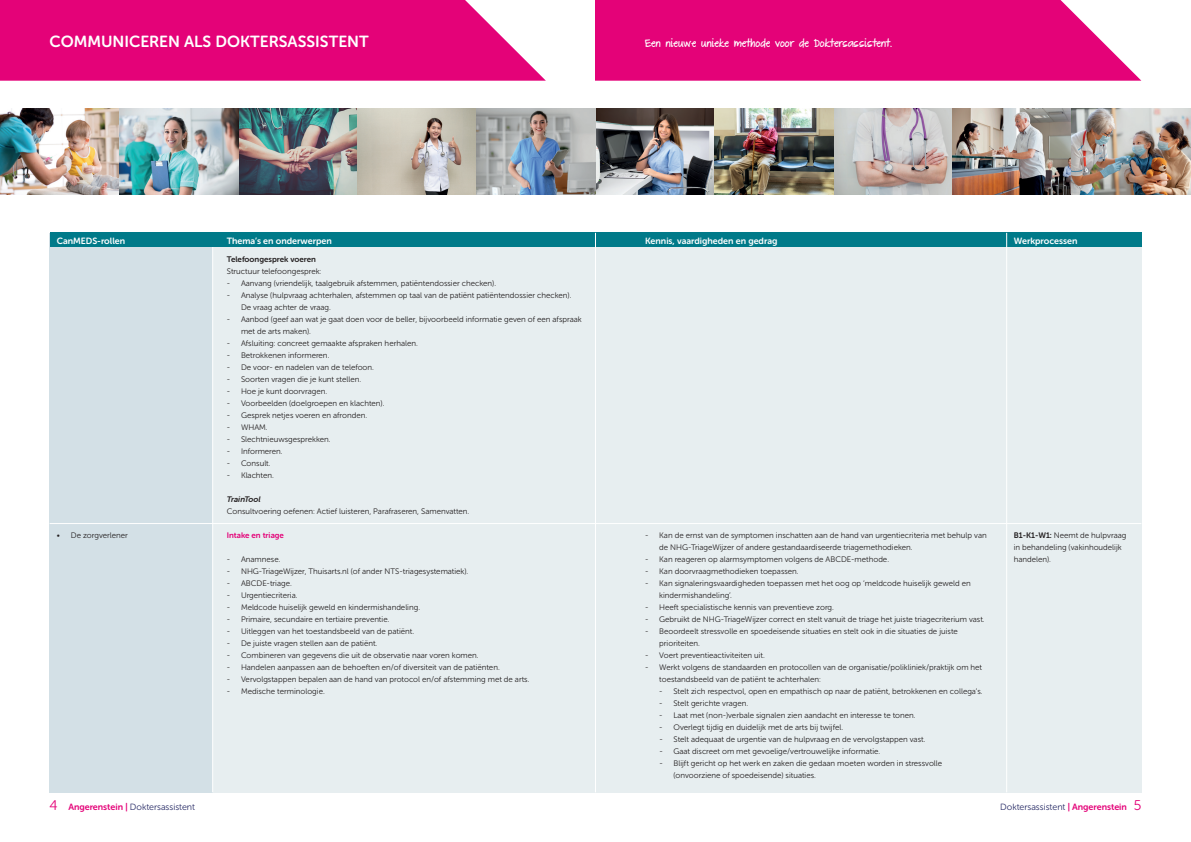
<style>
.page{position:relative;width:1191px;height:842px;background:#fff}
.page>*{position:absolute;margin:0;border:0;box-sizing:border-box;transform-origin:0 0}
.t1{font:16px "Museo Sans Rounded 700";color:#fff}
.t2{font:700 10px "The Great Escape";color:#fff}
.t3{font:9px "Museo Sans Rounded 700";color:#fff}
.t4{font:9px "Museo Sans Rounded 300";color:#262a65}
.t5{font:8px/12px "Museo Sans Rounded 300";color:#231f20}
.t6{font:8px "Museo Sans Rounded 700";color:#231f20}
.t7{font:8px "Museo Sans Rounded 700";color:#e40278}
.t8{font:italic 8px "Museo Sans Rounded 700";letter-spacing:-.005em;color:#231f20}
.s1{font-family:"Museo Sans Rounded 700"}
.s2{font-size:14px;color:#e40278}
.s3{font-family:"Museo Sans Rounded 700";color:#e40278}
</style>
<div class="page">
<svg style="left:0;top:0;width:546px;height:81px;background:#e61582"></svg>
<img style="left:0;top:109px;width:1191px;height:85px">
<svg style="left:595px;top:0;width:546px;height:81px;background:#e61582"></svg>
<div style="left:50px;top:247px;width:1091px;height:545px;background:#e7eef0"></div>
<div style="left:50px;top:233px;width:163px;height:559px;background:#d3e0e6"></div>
<hr style="left:212px;top:233px;width:1px;height:559px;background:#fff">
<div style="left:50px;top:233px;width:1091px;height:14px;background:#007a89"></div>
<hr style="left:50px;top:523px;width:1091px;height:1px;background:#fff">
<hr style="left:595px;top:233px;width:1px;height:559px;background:#fff">
<hr style="left:1006px;top:233px;width:1px;height:559px;background:#fff">
<h1 class="t1" style="left:50px;top:33px;width:321px">COMMUNICEREN ALS DOKTERSASSISTENT</h1>
<p class="t2" style="left:645px;top:38px;width:248px">Een nieuwe unieke methode voor de Doktersassistent.</p>
<p class="t3" style="left:57px;top:236px;width:70px">CanMEDS-rollen</p>
<p class="t5" style="left:57px;top:529px;width:73px">• De zorgverlener</p>
<p class="t3" style="left:227px;top:236px;width:106px">Thema’s en onderwerpen</p>
<p class="t6" style="left:227px;top:255px;width:91px">Telefoongesprek voeren</p>
<p class="t5" style="left:227px;top:265px;width:96px">Structuur telefoongesprek:</p>
<p class="t5" style="left:227px;top:277px;width:271px">- Aanvang (vriendelijk, taalgebruik afstemmen, patiëntendossier checken).</p>
<p class="t5" style="left:241px;top:289px;width:332px;text-indent:-14px">- Analyse (hulpvraag achterhalen, afstemmen op taal van de patiënt patiëntendossier checken).<br>De vraag achter de vraag.</p>
<p class="t5" style="left:241px;top:313px;width:342px;text-indent:-14px">- Aanbod (geef aan wat je gaat doen voor de beller, bijvoorbeeld informatie geven of een afspraak met de arts maken).</p>
<p class="t5" style="left:227px;top:337px;width:192px">- Afsluiting: concreet gemaakte afspraken herhalen.</p>
<p class="t5" style="left:227px;top:349px;width:104px">- Betrokkenen informeren.</p>
<p class="t5" style="left:227px;top:361px;width:149px">- De voor- en nadelen van de telefoon.</p>
<p class="t5" style="left:227px;top:373px;width:136px">- Soorten vragen die je kunt stellen.</p>
<p class="t5" style="left:227px;top:385px;width:102px">- Hoe je kunt doorvragen.</p>
<p class="t5" style="left:227px;top:397px;width:159px">- Voorbeelden (doelgroepen en klachten).</p>
<p class="t5" style="left:227px;top:409px;width:142px">- Gesprek netjes voeren en afronden.</p>
<p class="t5" style="left:227px;top:421px;width:42px">- WHAM.</p>
<p class="t5" style="left:227px;top:433px;width:105px">- Slechtnieuwsgesprekken.</p>
<p class="t5" style="left:227px;top:445px;width:57px">- Informeren.</p>
<p class="t5" style="left:227px;top:457px;width:45px">- Consult.</p>
<p class="t5" style="left:227px;top:469px;width:49px">- Klachten.</p>
<p class="t8" style="left:227px;top:495px;width:35px">TrainTool</p>
<p class="t5" style="left:227px;top:505px;width:244px">Consultvoering oefenen: Actief luisteren, Parafraseren, Samenvatten.</p>
<p class="t7" style="left:227px;top:531px;width:59px">Intake en triage</p>
<p class="t5" style="left:227px;top:553px;width:55px">- Anamnese.</p>
<p class="t5" style="left:227px;top:565px;width:243px">- NHG-TriageWijzer, Thuisarts.nl (of ander NTS-triagesystematiek).</p>
<p class="t5" style="left:227px;top:577px;width:66px">- ABCDE-triage.</p>
<p class="t5" style="left:227px;top:589px;width:72px">- Urgentiecriteria.</p>
<p class="t5" style="left:227px;top:601px;width:195px">- Meldcode huiselijk geweld en kindermishandeling.</p>
<p class="t5" style="left:227px;top:613px;width:164px">- Primaire, secundaire en tertiaire preventie.</p>
<p class="t5" style="left:227px;top:625px;width:189px">- Uitleggen van het toestandsbeeld van de patiënt.</p>
<p class="t5" style="left:227px;top:637px;width:152px">- De juiste vragen stellen aan de patiënt.</p>
<p class="t5" style="left:227px;top:649px;width:253px">- Combineren van gegevens die uit de observatie naar voren komen.</p>
<p class="t5" style="left:227px;top:661px;width:274px">- Handelen aanpassen aan de behoeften en/of diversiteit van de patiënten.</p>
<p class="t5" style="left:227px;top:673px;width:304px">- Vervolgstappen bepalen aan de hand van protocol en/of afstemming met de arts.</p>
<p class="t5" style="left:227px;top:685px;width:99px">- Medische terminologie.</p>
<p class="t3" style="left:645px;top:236px;width:134px">Kennis, vaardigheden en gedrag</p>
<p class="t3" style="left:1013px;top:236px;width:65px">Werkprocessen</p>
<p class="t5" style="left:659px;top:529px;width:329px;text-indent:-14px">- Kan de ernst van de symptomen inschatten aan de hand van urgentiecriteria met behulp van de NHG-TriageWijzer of andere gestandaardiseerde triagemethodieken.</p>
<p class="t5" style="left:645px;top:553px;width:245px">- Kan reageren op alarmsymptomen volgens de ABCDE-methode.</p>
<p class="t5" style="left:645px;top:565px;width:155px">- Kan doorvraagmethodieken toepassen.</p>
<p class="t5" style="left:659px;top:577px;width:313px;text-indent:-14px">- Kan signaleringsvaardigheden toepassen met het oog op ‘meldcode huiselijk geweld en kindermishandeling’.</p>
<p class="t5" style="left:645px;top:601px;width:190px">- Heeft specialistische kennis van preventieve zorg.</p>
<p class="t5" style="left:645px;top:613px;width:341px">- Gebruikt de NHG-TriageWijzer correct en stelt vanuit de triage het juiste triagecriterium vast.</p>
<p class="t5" style="left:659px;top:625px;width:300px;text-indent:-14px">- Beoordeelt stressvolle en spoedeisende situaties en stelt ook in die situaties de juiste prioriteiten.</p>
<p class="t5" style="left:645px;top:649px;width:121px">- Voert preventieactiviteiten uit.</p>
<p class="t5" style="left:659px;top:661px;width:324px;text-indent:-14px">- Werkt volgens de standaarden en protocollen van de organisatie/polikliniek/praktijk om het toestandsbeeld van de patiënt te achterhalen:</p>
<p class="t5" style="left:659px;top:685px;width:325px">- Stelt zich respectvol, open en empathisch op naar de patiënt, betrokkenen en collega’s.</p>
<p class="t5" style="left:659px;top:697px;width:90px">- Stelt gerichte vragen.</p>
<p class="t5" style="left:659px;top:709px;width:258px">- Laat met (non-)verbale signalen zien aandacht en interesse te tonen.</p>
<p class="t5" style="left:659px;top:721px;width:185px">- Overlegt tijdig en duidelijk met de arts bij twijfel.</p>
<p class="t5" style="left:659px;top:733px;width:268px">- Stelt adequaat de urgentie van de hulpvraag en de vervolgstappen vast.</p>
<p class="t5" style="left:659px;top:745px;width:222px">- Gaat discreet om met gevoelige/vertrouwelijke informatie.</p>
<p class="t5" style="left:673px;top:757px;width:270px;text-indent:-14px">- Blijft gericht op het werk en zaken die gedaan moeten worden in stressvolle (onvoorziene of spoedeisende) situaties.</p>
<p class="t5" style="left:1013px;top:529px;width:114px"><span class="s1">B1-K1-W1:</span> Neemt de hulpvraag in behandeling (vakinhoudelijk handelen).</p>
<p class="t4" style="left:50px;top:802px;width:147px"><span class="s2">4</span> <span class="s3">Angerenstein |</span> Doktersassistent</p>
<p class="t4" style="left:1000px;top:802px;width:143px">Doktersassistent <span class="s3">| Angerenstein</span> <span class="s2">5</span></p>
</div>
